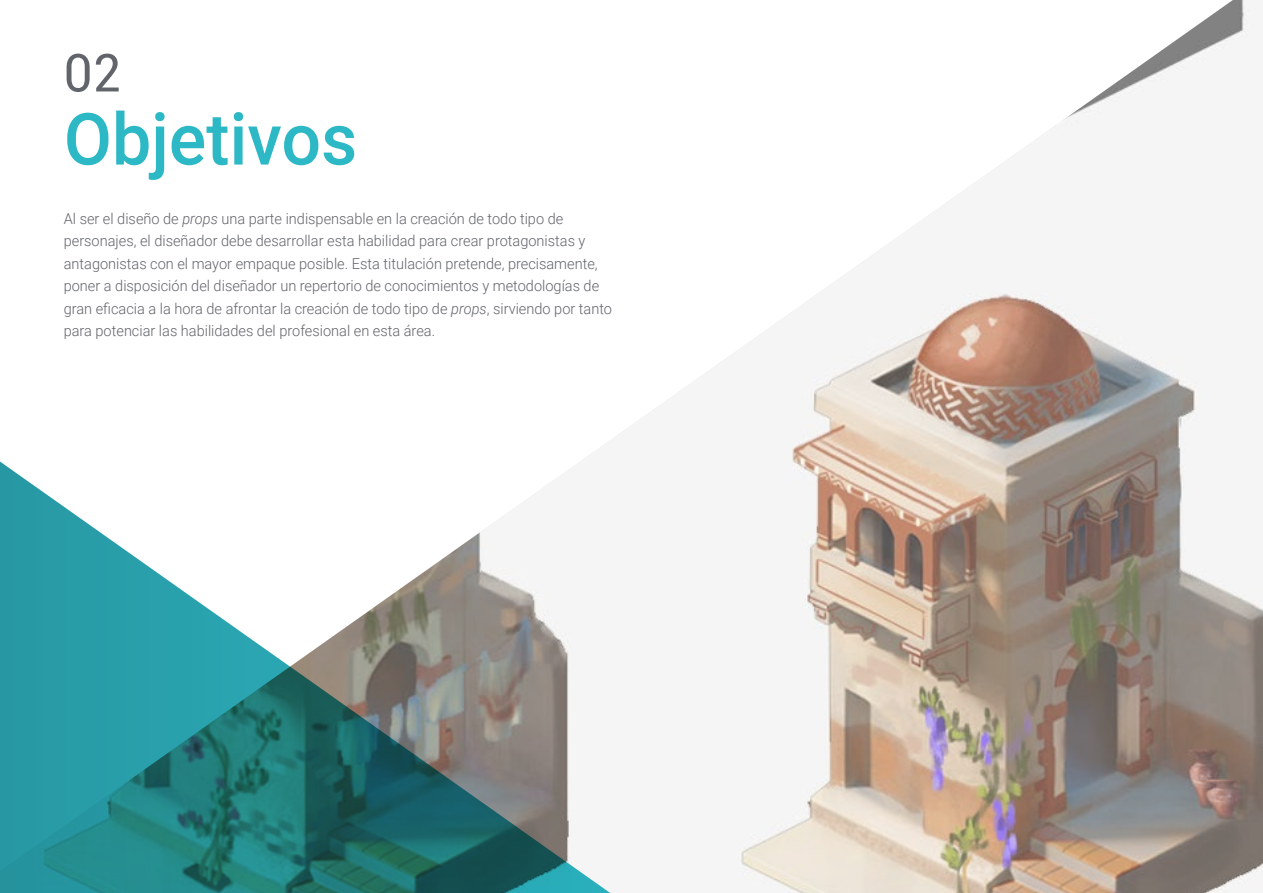
<style>
.page{position:relative;width:1263px;height:893px;background:#fff}
.page>*{position:absolute;margin:0;border:0;box-sizing:border-box;transform-origin:0 0}
.t1{font:500 72px "Roboto";color:#2db8c5}
.t2{font:52.5px "Roboto";color:#61646a}
.t3{font:300 15px/22.5px "Roboto";color:#61646a}
.s1{font-style:italic}
</style>
<div class="page">
<img style="left:603px;top:0;width:660px;height:893px">
<svg style="left:0;top:446px;width:640px;height:447px"></svg>
<h2 class="t2" style="left:64px;top:36px;width:59px">02</h2>
<h1 class="t1" style="left:64px;top:89px;width:295px">Objetivos</h1>
<p class="t3" style="left:64px;top:207px;width:550px">Al ser el diseño de <span class="s1">props</span> una parte indispensable en la creación de todo tipo de personajes, el diseñador debe desarrollar esta habilidad para crear protagonistas y antagonistas con el mayor empaque posible. Esta titulación pretende, precisamente, poner a disposición del diseñador un repertorio de conocimientos y metodologías de gran eficacia a la hora de afrontar la creación de todo tipo de <span class="s1">props</span>, sirviendo por tanto para potenciar las habilidades del profesional en esta área.</p>
</div>
